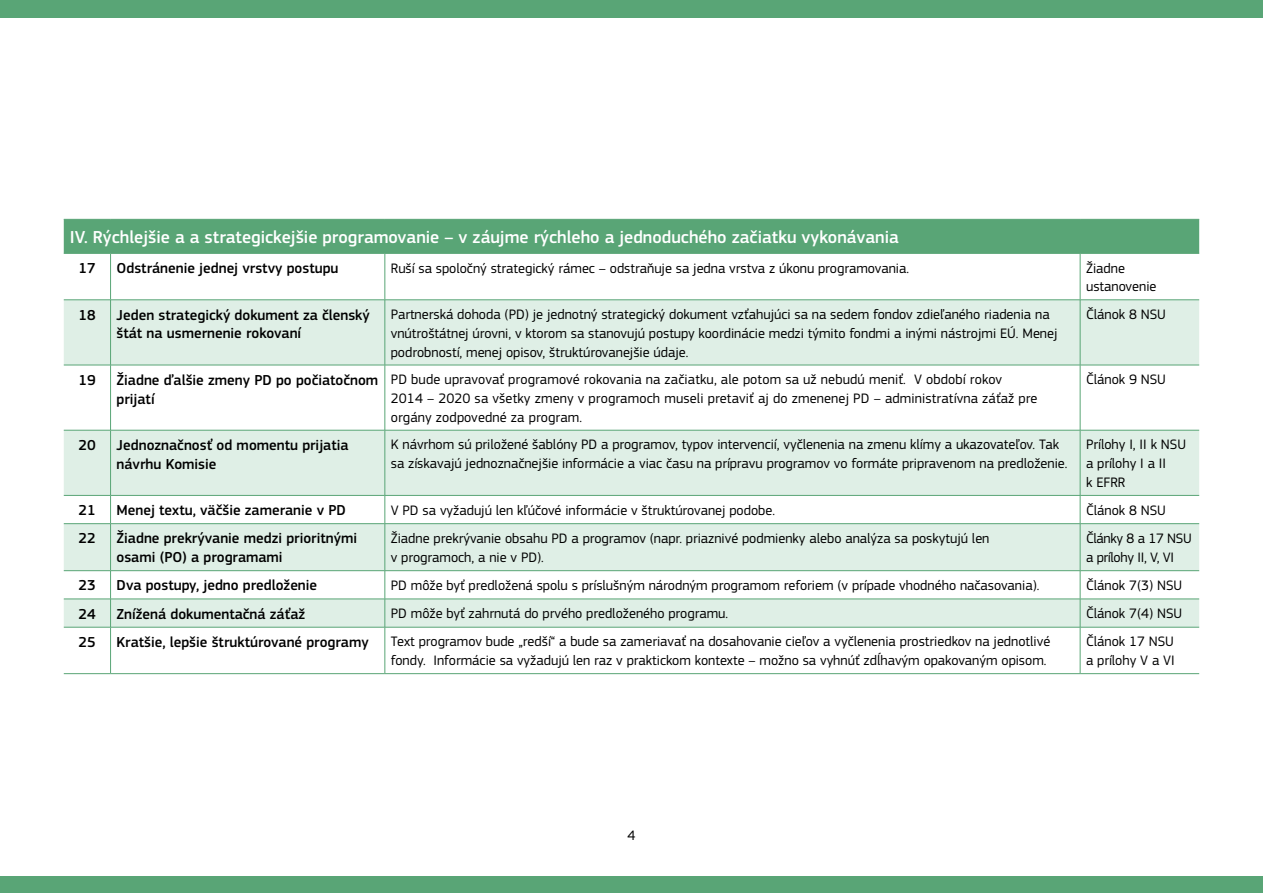
<style>
.page{position:relative;width:1263px;height:893px;background:#fff}
.page>*{position:absolute;margin:0;border:0;box-sizing:border-box;transform-origin:0 0}
.t1{font:500 18px "EC Square Sans Pro";color:#fff}
.t2{font:500 15px/18.8px "EC Square Sans Pro";color:#000}
.t3{font:14.25px/18.8px "EC Square Sans Pro";color:#000}
.t4{font:14.25px/18.8px "EC Square Sans Pro";letter-spacing:-.02em;color:#000}
</style>
<div class="page">
<div style="left:0;top:0;width:1263px;height:17px;background:#59a576"></div>
<div style="left:0;top:876px;width:1263px;height:17px;background:#59a576"></div>
<div style="left:64px;top:220px;width:1135px;height:33px;background:#59a576"></div>
<svg style="left:64px;top:301px;width:1135px;height:326px;fill:#dfefe6"></svg>
<hr style="left:64px;top:219px;width:47px;height:1px;background:#59a576">
<hr style="left:111px;top:219px;width:274px;height:1px;background:#59a576">
<hr style="left:385px;top:219px;width:695px;height:1px;background:#59a576">
<hr style="left:1080px;top:219px;width:119px;height:1px;background:#59a576">
<hr style="left:64px;top:253px;width:47px;height:1px;background:#59a576">
<hr style="left:111px;top:253px;width:274px;height:1px;background:#59a576">
<hr style="left:110px;top:254px;width:1px;height:46px;background:#59a576">
<hr style="left:385px;top:253px;width:695px;height:1px;background:#59a576">
<hr style="left:385px;top:254px;width:1px;height:46px;background:#59a576">
<hr style="left:1080px;top:253px;width:119px;height:1px;background:#59a576">
<hr style="left:64px;top:300px;width:47px;height:1px;background:#59a576">
<hr style="left:111px;top:300px;width:274px;height:1px;background:#59a576">
<hr style="left:110px;top:300px;width:1px;height:65px;background:#59a576">
<hr style="left:385px;top:300px;width:695px;height:1px;background:#59a576">
<hr style="left:385px;top:300px;width:1px;height:65px;background:#59a576">
<hr style="left:1080px;top:300px;width:119px;height:1px;background:#59a576">
<hr style="left:64px;top:365px;width:47px;height:1px;background:#59a576">
<hr style="left:111px;top:365px;width:274px;height:1px;background:#59a576">
<hr style="left:110px;top:365px;width:1px;height:65px;background:#59a576">
<hr style="left:385px;top:365px;width:695px;height:1px;background:#59a576">
<hr style="left:385px;top:365px;width:1px;height:65px;background:#59a576">
<hr style="left:1080px;top:365px;width:119px;height:1px;background:#59a576">
<hr style="left:64px;top:430px;width:47px;height:1px;background:#59a576">
<hr style="left:111px;top:430px;width:274px;height:1px;background:#59a576">
<hr style="left:110px;top:430px;width:1px;height:65px;background:#59a576">
<hr style="left:385px;top:430px;width:695px;height:1px;background:#59a576">
<hr style="left:385px;top:430px;width:1px;height:65px;background:#59a576">
<hr style="left:1080px;top:430px;width:119px;height:1px;background:#59a576">
<hr style="left:64px;top:495px;width:47px;height:1px;background:#59a576">
<hr style="left:111px;top:495px;width:274px;height:1px;background:#59a576">
<svg style="left:110px;top:496px;width:1px;height:27px"></svg>
<hr style="left:385px;top:495px;width:695px;height:1px;background:#59a576">
<svg style="left:385px;top:496px;width:1px;height:27px"></svg>
<hr style="left:1080px;top:495px;width:119px;height:1px;background:#59a576">
<hr style="left:64px;top:523px;width:47px;height:1px;background:#59a576">
<hr style="left:111px;top:523px;width:274px;height:1px;background:#59a576">
<hr style="left:110px;top:524px;width:1px;height:46px;background:#59a576">
<hr style="left:385px;top:523px;width:695px;height:1px;background:#59a576">
<hr style="left:385px;top:524px;width:1px;height:46px;background:#59a576">
<hr style="left:1080px;top:523px;width:119px;height:1px;background:#59a576">
<hr style="left:64px;top:570px;width:47px;height:1px;background:#59a576">
<hr style="left:111px;top:570px;width:274px;height:1px;background:#59a576">
<hr style="left:385px;top:570px;width:695px;height:1px;background:#59a576">
<hr style="left:1080px;top:570px;width:119px;height:1px;background:#59a576">
<hr style="left:64px;top:599px;width:47px;height:1px;background:#59a576">
<hr style="left:111px;top:599px;width:274px;height:1px;background:#59a576">
<svg style="left:110px;top:571px;width:1px;height:56px"></svg>
<hr style="left:385px;top:599px;width:695px;height:1px;background:#59a576">
<svg style="left:385px;top:571px;width:1px;height:56px"></svg>
<hr style="left:1080px;top:599px;width:119px;height:1px;background:#59a576">
<hr style="left:64px;top:627px;width:47px;height:1px;background:#59a576">
<hr style="left:111px;top:627px;width:274px;height:1px;background:#59a576">
<hr style="left:110px;top:627px;width:1px;height:46px;background:#59a576">
<hr style="left:385px;top:627px;width:695px;height:1px;background:#59a576">
<hr style="left:385px;top:627px;width:1px;height:46px;background:#59a576">
<hr style="left:1080px;top:627px;width:119px;height:1px;background:#59a576">
<hr style="left:64px;top:673px;width:47px;height:1px;background:#59a576">
<hr style="left:111px;top:673px;width:274px;height:1px;background:#59a576">
<hr style="left:385px;top:673px;width:695px;height:1px;background:#59a576">
<hr style="left:1080px;top:673px;width:119px;height:1px;background:#59a576">
<hr style="left:1080px;top:254px;width:1px;height:46px;background:#59a576">
<hr style="left:1080px;top:300px;width:1px;height:65px;background:#59a576">
<hr style="left:1080px;top:365px;width:1px;height:65px;background:#59a576">
<hr style="left:1080px;top:430px;width:1px;height:65px;background:#59a576">
<svg style="left:1080px;top:496px;width:1px;height:27px"></svg>
<hr style="left:1080px;top:524px;width:1px;height:46px;background:#59a576">
<svg style="left:1080px;top:571px;width:1px;height:56px"></svg>
<hr style="left:1080px;top:627px;width:1px;height:46px;background:#59a576">
<p class="t1" style="left:70px;top:227px;width:831px">IV. Rýchlejšie a a strategickejšie programovanie – v záujme rýchleho a jednoduchého začiatku vykonávania</p>
<p class="t2" style="left:79px;top:259px;width:19px">17</p>
<p class="t2" style="left:117px;top:259px;width:223px">Odstránenie jednej vrstvy postupu</p>
<p class="t3" style="left:391px;top:259px;width:520px">Ruší sa spoločný strategický rámec – odstraňuje sa jedna vrstva z úkonu programovania.</p>
<p class="t3" style="left:1086px;top:259px;width:72px">Žiadne ustanovenie</p>
<p class="t2" style="left:79px;top:306px;width:19px">18</p>
<p class="t2" style="left:117px;top:306px;width:255px">Jeden strategický dokument za členský štát na usmernenie rokovaní</p>
<p class="t3" style="left:391px;top:305px;width:668px">Partnerská dohoda (PD) je jednotný strategický dokument vzťahujúci sa na sedem fondov zdieľaného riadenia na vnútroštátnej úrovni, v ktorom sa stanovujú postupy koordinácie medzi týmito fondmi a inými nástrojmi EÚ. Menej podrobností, menej opisov, štruktúrovanejšie údaje.</p>
<p class="t3" style="left:1086px;top:305px;width:81px">Článok 8 NSU</p>
<p class="t2" style="left:79px;top:371px;width:19px">19</p>
<p class="t2" style="left:117px;top:371px;width:263px">Žiadne ďalšie zmeny PD po počiatočnom prijatí</p>
<p class="t3" style="left:391px;top:370px;width:648px">PD bude upravovať programové rokovania na začiatku, ale potom sa už nebudú meniť. V období rokov<br>2014 – 2020 sa všetky zmeny v programoch museli pretaviť aj do zmenenej PD – administratívna záťaž pre orgány zodpovedné za program.</p>
<p class="t3" style="left:1086px;top:370px;width:81px">Článok 9 NSU</p>
<p class="t2" style="left:79px;top:436px;width:19px">20</p>
<p class="t2" style="left:117px;top:436px;width:234px">Jednoznačnosť od momentu prijatia návrhu Komisie</p>
<p class="t3" style="left:391px;top:435px;width:678px">K návrhom sú priložené šablóny PD a programov, typov intervencií, vyčlenenia na zmenu klímy a ukazovateľov. Tak sa získavajú jednoznačnejšie informácie a viac času na prípravu programov vo formáte pripravenom na predloženie.</p>
<p class="t3" style="left:1086px;top:435px;width:101px">Prílohy I, II k NSU a prílohy I a II<br>k EFRR</p>
<p class="t2" style="left:79px;top:501px;width:19px">21</p>
<p class="t2" style="left:117px;top:501px;width:231px">Menej textu, väčšie zameranie v PD</p>
<p class="t3" style="left:391px;top:501px;width:386px">V PD sa vyžadujú len kľúčové informácie v štruktúrovanej podobe.</p>
<p class="t3" style="left:1086px;top:501px;width:81px">Článok 8 NSU</p>
<p class="t2" style="left:79px;top:529px;width:19px">22</p>
<p class="t2" style="left:117px;top:529px;width:242px">Žiadne prekrývanie medzi prioritnými osami (PO) a programami</p>
<p class="t3" style="left:391px;top:529px;width:600px">Žiadne prekrývanie obsahu PD a programov (napr. priaznivé podmienky alebo analýza sa poskytujú len v programoch, a nie v PD).</p>
<p class="t4" style="left:1086px;top:529px;width:107px">Články 8 a 17 NSU a prílohy II, V, VI</p>
<p class="t2" style="left:79px;top:576px;width:19px">23</p>
<p class="t2" style="left:117px;top:576px;width:202px">Dva postupy, jedno predloženie</p>
<p class="t3" style="left:391px;top:576px;width:650px">PD môže byť predložená spolu s príslušným národným programom reforiem (v prípade vhodného načasovania).</p>
<p class="t3" style="left:1086px;top:576px;width:98px">Článok 7(3) NSU</p>
<p class="t2" style="left:79px;top:605px;width:19px">24</p>
<p class="t2" style="left:117px;top:605px;width:190px">Znížená dokumentačná záťaž</p>
<p class="t3" style="left:391px;top:604px;width:339px">PD môže byť zahrnutá do prvého predloženého programu.</p>
<p class="t3" style="left:1086px;top:604px;width:98px">Článok 7(4) NSU</p>
<p class="t2" style="left:79px;top:633px;width:19px">25</p>
<p class="t2" style="left:117px;top:633px;width:254px">Kratšie, lepšie štruktúrované programy</p>
<p class="t3" style="left:391px;top:632px;width:661px">Text programov bude „redší“ a bude sa zameriavať na dosahovanie cieľov a vyčlenenia prostriedkov na jednotlivé fondy. Informácie sa vyžadujú len raz v praktickom kontexte – možno sa vyhnúť zdĺhavým opakovaným opisom.</p>
<p class="t3" style="left:1086px;top:632px;width:90px">Článok 17 NSU a prílohy V a VI</p>
<p class="t3" style="left:627px;top:826px;width:9px">4</p>
</div>
